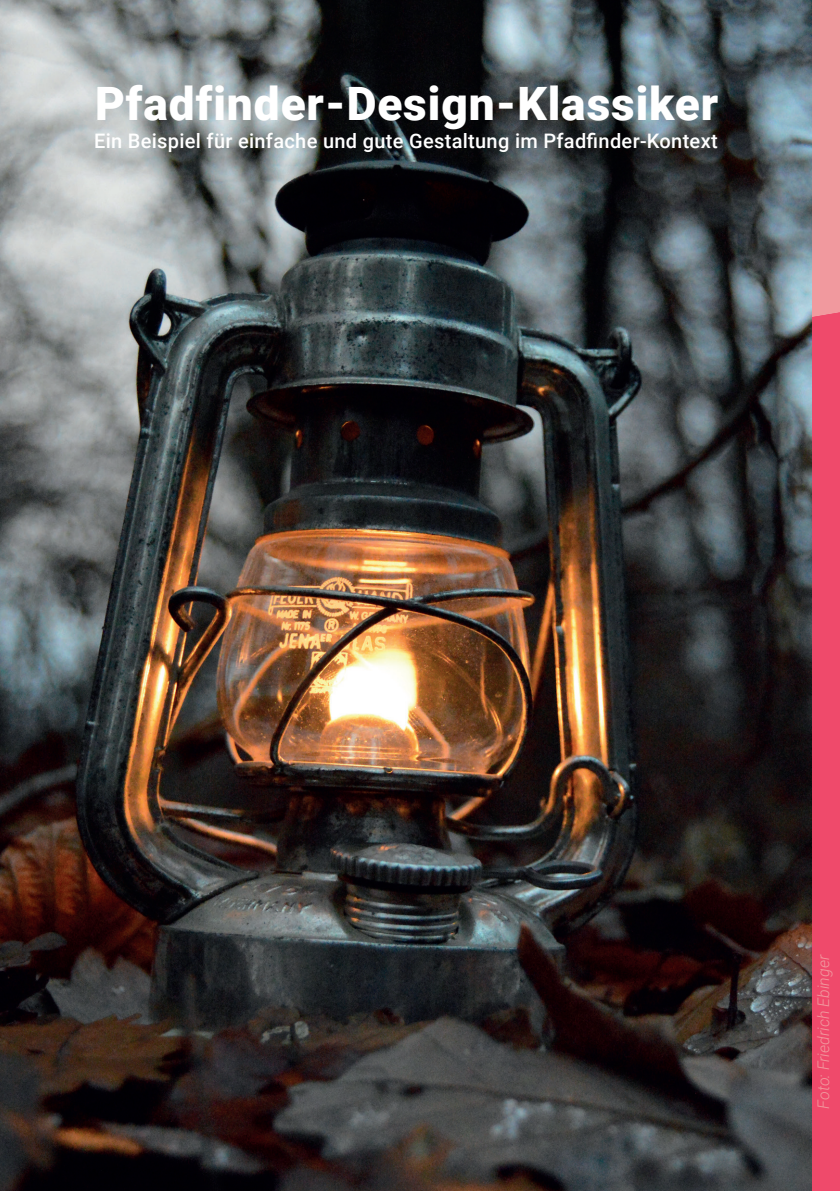
<style>
.page{position:relative;width:840px;height:1191px;background:#fff}
.page>*{position:absolute;margin:0;border:0;box-sizing:border-box;transform-origin:0 0}
.t1{font:900 46px "Roboto";letter-spacing:.02em;color:#fff}
.t2{font:500 20px "Roboto";letter-spacing:.015em;color:#fff}
.t3{font:italic 300 16px "Roboto";color:#f1999e}
</style>
<div class="page">
<svg style="left:811px;top:0;width:28px;height:1191px;background:#d85d74"></svg>
<img style="left:0;top:0;width:811px;height:1191px">
<h1 class="t1" style="left:95px;top:71px;width:624px">Pfadfinder-Design-Klassiker</h1>
<p class="t2" style="left:94px;top:127px;width:624px">Ein Beispiel für einfache und gute Gestaltung im Pfadfinder-Kontext</p>
<p class="t3" style="left:811px;top:1108px;width:156px;rotate:-90deg">Foto: Friedrich Ebinger</p>
</div>
